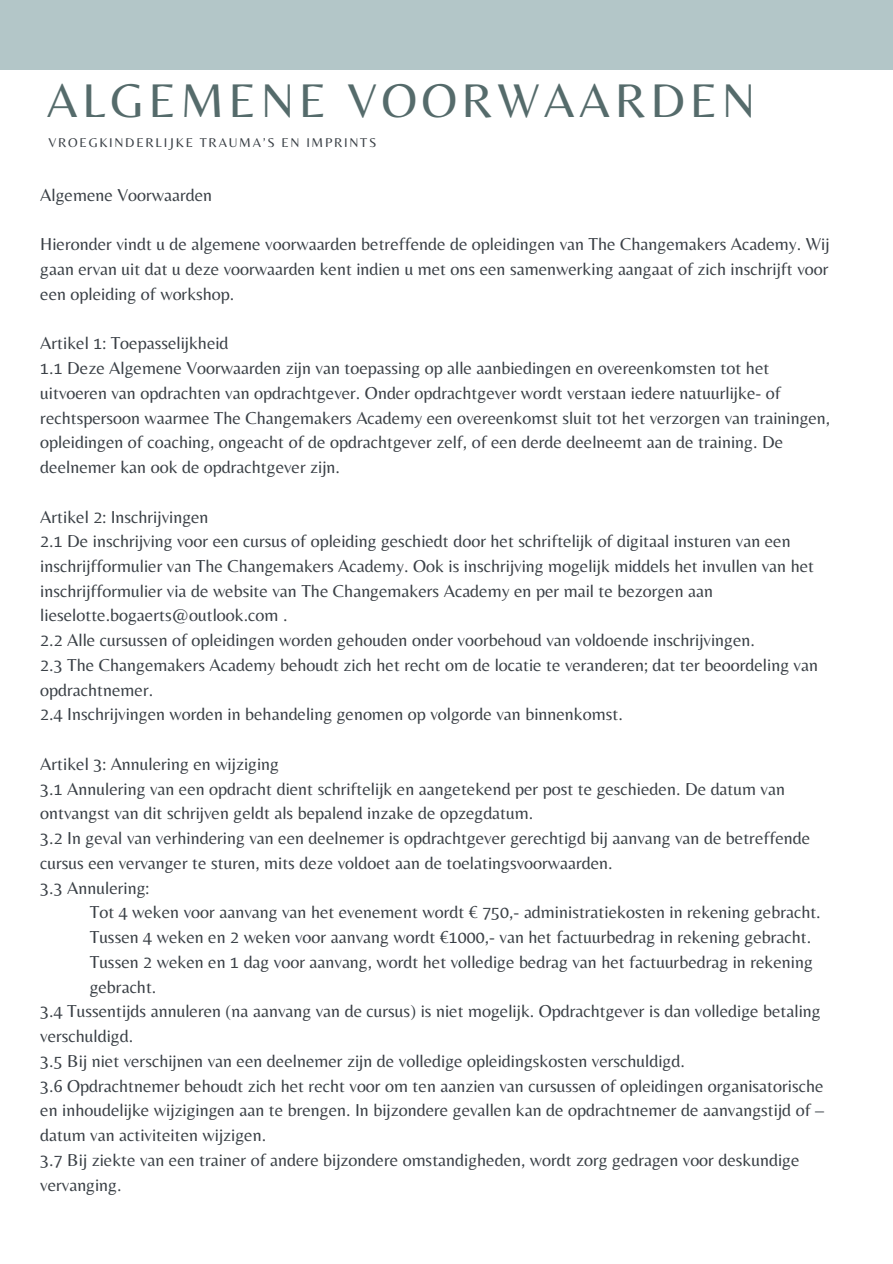
<style>
.page{position:relative;width:893px;height:1264px;background:#fff}
.page>*{position:absolute;margin:0;border:0;box-sizing:border-box;transform-origin:0 0}
.t1{font:49.2px "Belleza";letter-spacing:.09em;color:#556b6b}
.t2{font:18px/24.8px "Belleza";color:#3a4046}
.t3{font:13.2px "Belleza";letter-spacing:.13em;color:#3a4046}
</style>
<div class="page">
<div style="left:0;top:0;width:892px;height:70px;background:#b3c6c8"></div>
<p class="t1" style="left:47px;top:71px;width:710px">ALGEMENE VOORWAARDEN</p>
<p class="t3" style="left:49px;top:134px;width:329px">VROEGKINDERLIJKE TRAUMA’S EN IMPRINTS</p>
<p class="t2" style="left:40px;top:182px;width:173px">Algemene Voorwaarden</p>
<p class="t2" style="left:40px;top:232px;width:790px;text-align:justify">Hieronder vindt u de algemene voorwaarden betreffende de opleidingen van The Changemakers Academy. Wij gaan ervan uit dat u deze voorwaarden kent indien u met ons een samenwerking aangaat of zich inschrijft voor een opleiding of workshop.</p>
<p class="t2" style="left:40px;top:330px;width:190px">Artikel 1: Toepasselijkheid</p>
<p class="t2" style="left:40px;top:355px;width:791px">1.1 Deze Algemene Voorwaarden zijn van toepassing op alle aanbiedingen en overeenkomsten tot het uitvoeren van opdrachten van opdrachtgever. Onder opdrachtgever wordt verstaan iedere natuurlijke- of rechtspersoon waarmee The Changemakers Academy een overeenkomst sluit tot het verzorgen van trainingen, opleidingen of coaching, ongeacht of de opdrachtgever zelf, of een derde deelneemt aan de training. De deelnemer kan ook de opdrachtgever zijn.</p>
<p class="t2" style="left:40px;top:504px;width:170px">Artikel 2: Inschrijvingen</p>
<p class="t2" style="left:40px;top:528px;width:775px">2.1 De inschrijving voor een cursus of opleiding geschiedt door het schriftelijk of digitaal insturen van een inschrijfformulier van The Changemakers Academy. Ook is inschrijving mogelijk middels het invullen van het inschrijfformulier via de website van The Changemakers Academy en per mail te bezorgen aan lieselotte.bogaerts@outlook.com .</p>
<p class="t2" style="left:40px;top:627px;width:716px">2.2 Alle cursussen of opleidingen worden gehouden onder voorbehoud van voldoende inschrijvingen.</p>
<p class="t2" style="left:40px;top:652px;width:779px">2.3 The Changemakers Academy behoudt zich het recht om de locatie te veranderen; dat ter beoordeling van opdrachtnemer.</p>
<p class="t2" style="left:40px;top:701px;width:584px">2.4 Inschrijvingen worden in behandeling genomen op volgorde van binnenkomst.</p>
<p class="t2" style="left:40px;top:751px;width:240px">Artikel 3: Annulering en wijziging</p>
<p class="t2" style="left:40px;top:776px;width:746px">3.1 Annulering van een opdracht dient schriftelijk en aangetekend per post te geschieden. De datum van ontvangst van dit schrijven geldt als bepalend inzake de opzegdatum.</p>
<p class="t2" style="left:40px;top:825px;width:771px">3.2 In geval van verhindering van een deelnemer is opdrachtgever gerechtigd bij aanvang van de betreffende cursus een vervanger te sturen, mits deze voldoet aan de toelatingsvoorwaarden.</p>
<p class="t2" style="left:40px;top:874px;width:110px">3.3 Annulering:</p>
<p class="t2" style="left:90px;top:899px;width:732px">Tot 4 weken voor aanvang van het evenement wordt € 750,- administratiekosten in rekening gebracht.</p>
<p class="t2" style="left:90px;top:924px;width:723px">Tussen 4 weken en 2 weken voor aanvang wordt €1000,- van het factuurbedrag in rekening gebracht.</p>
<p class="t2" style="left:90px;top:949px;width:724px">Tussen 2 weken en 1 dag voor aanvang, wordt het volledige bedrag van het factuurbedrag in rekening</p>
<p class="t2" style="left:90px;top:973px;width:68px">gebracht.</p>
<p class="t2" style="left:40px;top:998px;width:781px">3.4 Tussentijds annuleren (na aanvang van de cursus) is niet mogelijk. Opdrachtgever is dan volledige betaling verschuldigd.</p>
<p class="t2" style="left:40px;top:1048px;width:646px">3.5 Bij niet verschijnen van een deelnemer zijn de volledige opleidingskosten verschuldigd.</p>
<p class="t2" style="left:40px;top:1072px;width:785px;text-align:justify">3.6 Opdrachtnemer behoudt zich het recht voor om ten aanzien van cursussen of opleidingen organisatorische en inhoudelijke wijzigingen aan te brengen. In bijzondere gevallen kan de opdrachtnemer de aanvangstijd of – datum van activiteiten wijzigen.</p>
<p class="t2" style="left:40px;top:1146px;width:760px">3.7 Bij ziekte van een trainer of andere bijzondere omstandigheden, wordt zorg gedragen voor deskundige vervanging.</p>
</div>
